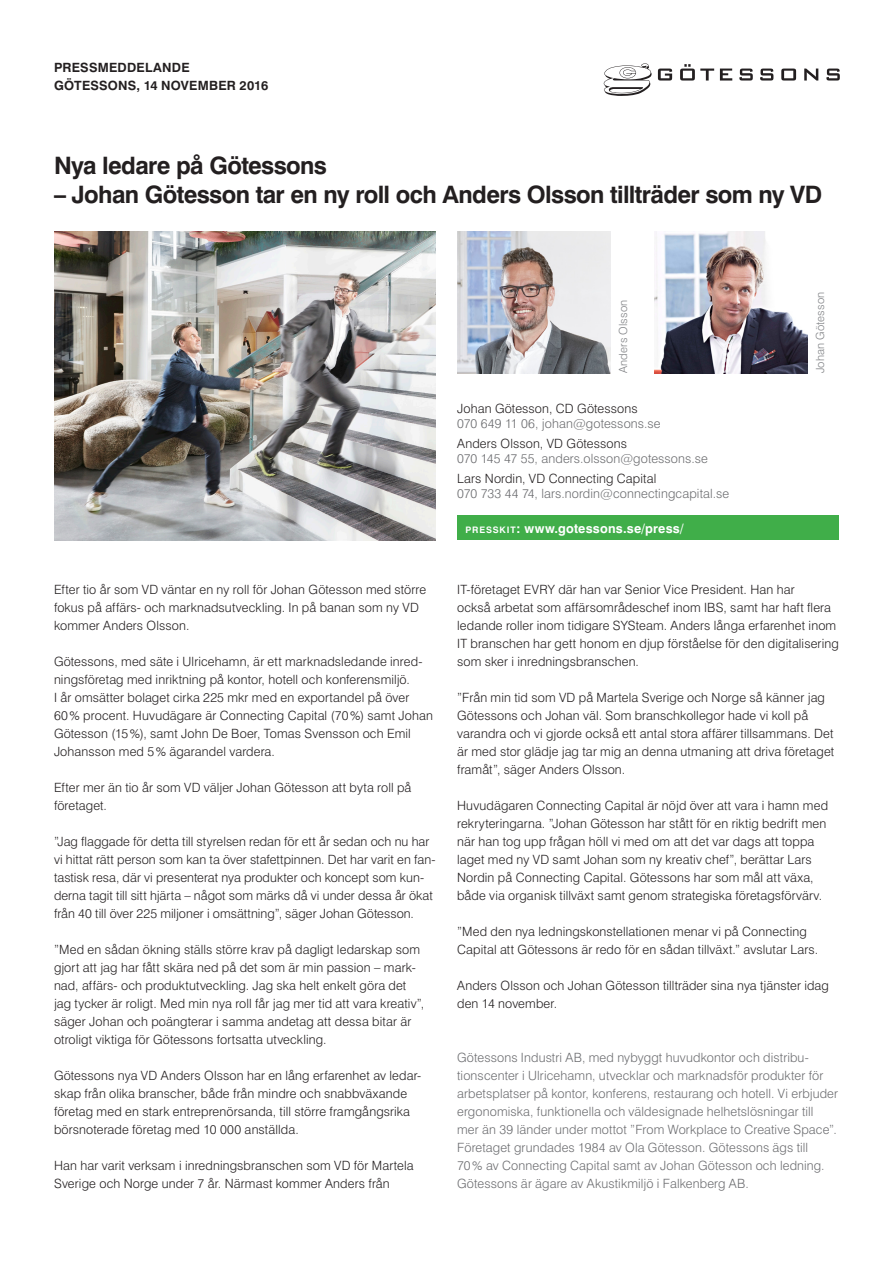
<style>
.page{position:relative;width:893px;height:1263px;background:#fff}
.page>*{position:absolute;margin:0;border:0;box-sizing:border-box;transform-origin:0 0}
.t1{font:700 24px "Swiss 721 BT";letter-spacing:-.025em;color:#231f20}
.t2{font:300 12.75px/18px "Swiss 721 BT";letter-spacing:.01em;color:#231f20}
.t3{font:300 12.75px/18px "Swiss 721 BT";letter-spacing:.01em;color:#6c6d70}
.t4{font:700 12.75px/18px "Swiss 721 BT";letter-spacing:.015em;color:#231f20}
.t5{font:700 12.75px "Swiss 721 BT";letter-spacing:.015em;color:#fff}
.t6{font:300 11.25px "Swiss 721 BT";letter-spacing:.015em;color:#808285}
.s1{font-size:8.85px}
</style>
<div class="page">
<img style="left:54px;top:231px;width:382px;height:309px">
<svg style="left:604px;top:63px;width:48px;height:33px"></svg>
<svg style="left:658px;top:69px;width:14px;height:12px"></svg>
<svg style="left:680px;top:64px;width:34px;height:17px"></svg>
<svg style="left:720px;top:69px;width:12px;height:12px"></svg>
<svg style="left:739px;top:69px;width:14px;height:12px"></svg>
<svg style="left:760px;top:69px;width:13px;height:12px"></svg>
<svg style="left:781px;top:69px;width:15px;height:12px"></svg>
<svg style="left:804px;top:69px;width:14px;height:12px"></svg>
<svg style="left:826px;top:69px;width:14px;height:12px"></svg>
<img style="left:457px;top:231px;width:154px;height:142px">
<div style="left:457px;top:516px;width:382px;height:24px;background:#40ae49"></div>
<img style="left:654px;top:231px;width:154px;height:142px">
<p class="t4" style="left:54px;top:59px;width:137px">PRESSMEDDELANDE<br>Götess</p>
<p class="t4" style="left:108px;top:77px;width:162px">ons, 14 novem ber 2016</p>
<h1 class="t1" style="left:54px;top:151px;width:275px">Nya ledare på Götessons</h1>
<h1 class="t1" style="left:54px;top:180px;width:770px">– Johan Götesson tar en ny roll och Anders Olsson tillträder som ny VD</h1>
<p class="t6" style="left:616px;top:373px;width:75px;rotate:-90deg">Anders Olsson</p>
<p class="t6" style="left:813px;top:373px;width:83px;rotate:-90deg">Johan Götesson</p>
<p class="t2" style="left:54px;top:580px;width:374px">Efter tio år som VD väntar en ny roll för Johan Götesson med större fokus på affärs- och marknadsutveckling. In på banan som ny VD kommer Anders Olsson.</p>
<p class="t2" style="left:54px;top:652px;width:380px">Götessons, med säte i Ulricehamn, är ett marknadsledande inred&shy;ningsföretag med inriktning på kontor, hotell och konferensmiljö.<br>I år omsätter bolaget cirka 225 mkr med en exportandel på över 60% procent. Huvudägare är Connecting Capital (70%) samt Johan Götesson (15%), samt John De Boer, Tomas Svensson och Emil Johansson med 5% ägarandel vardera.</p>
<p class="t2" style="left:54px;top:778px;width:359px">Efter mer än tio år som VD väljer Johan Götesson att byta roll på företaget.</p>
<p class="t2" style="left:54px;top:832px;width:383px">”Jag flaggade för detta till styrelsen redan för ett år sedan och nu har vi hittat rätt person som kan ta över stafettpinnen. Det har varit en fan&shy;tastisk resa, där vi presenterat nya produkter och koncept som kun&shy;derna tagit till sitt hjärta – något som märks då vi under dessa år ökat från 40 till över 225 miljoner i omsättning”, säger Johan Götesson.</p>
<p class="t2" style="left:54px;top:940px;width:372px">”Med en sådan ökning ställs större krav på dagligt ledarskap som gjort att jag har fått skära ned på det som är min passion – mark&shy;nad, affärs- och produktutveckling. Jag ska helt enkelt göra det jag tycker är roligt. Med min nya roll får jag mer tid att vara kreativ”, säger Johan och poängterar i samma andetag att dessa bitar är otroligt viktiga för Götessons fortsatta utveckling.</p>
<p class="t2" style="left:54px;top:1066px;width:369px">Götessons nya VD Anders Olsson har en lång erfarenhet av ledar&shy;skap från olika branscher, både från mindre och snabbväxande företag med en stark entreprenörsanda, till större framgångsrika börsnoterade företag med 10 000 anställda.</p>
<p class="t2" style="left:54px;top:1156px;width:361px">Han har varit verksam i inredningsbranschen som VD för Martela<br>Sverige och Norge under 7 år. Närmast kommer Anders från</p>
<p class="t2" style="left:457px;top:399px;width:182px">Johan Götesson, CD Götessons</p>
<p class="t3" style="left:457px;top:415px;width:205px">070 649 11 06, johan@gotessons.se</p>
<p class="t2" style="left:457px;top:434px;width:171px">Anders Olsson, VD Götessons</p>
<p class="t3" style="left:457px;top:450px;width:252px">070 145 47 55, anders.olsson@gotessons.se</p>
<p class="t2" style="left:457px;top:469px;width:201px">Lars Nordin, VD Connecting Capital</p>
<p class="t3" style="left:457px;top:484px;width:274px">070 733 44 74, lars.nordin@connectingcapital.se</p>
<p class="t5" style="left:466px;top:521px;width:220px"><span class="s1">PRESSKIT</span>: www.gotessons.se/press/</p>
<p class="t2" style="left:457px;top:580px;width:383px">IT-företaget EVRY där han var Senior Vice President. Han har<br>också arbetat som affärsområdeschef inom IBS, samt har haft flera ledande roller inom tidigare SYSteam. Anders långa erfarenhet inom IT branschen har gett honom en djup förståelse för den digitalisering som sker i inredningsbranschen.</p>
<p class="t2" style="left:457px;top:688px;width:379px">”Från min tid som VD på Martela Sverige och Norge så känner jag Götessons och Johan väl. Som branschkollegor hade vi koll på varandra och vi gjorde också ett antal stora affärer tillsammans. Det är med stor glädje jag tar mig an denna utmaning att driva företaget framåt”, säger Anders Olsson.</p>
<p class="t2" style="left:457px;top:796px;width:372px">Huvudägaren Connecting Capital är nöjd över att vara i hamn med rekryteringarna. ”Johan Götesson har stått för en riktig bedrift men när han tog upp frågan höll vi med om att det var dags att toppa laget med ny VD samt Johan som ny kreativ chef”, berättar Lars Nordin på Connecting Capital. Götessons har som mål att växa, både via organisk tillväxt samt genom strategiska företagsförvärv.</p>
<p class="t2" style="left:457px;top:923px;width:362px">”Med den nya ledningskonstellationen menar vi på Connecting<br>Capital att Götessons är redo för en sådan tillväxt.” avslutar Lars.</p>
<p class="t2" style="left:457px;top:977px;width:373px">Anders Olsson och Johan Götesson tillträder sina nya tjänster idag den 14 november.</p>
<p class="t3" style="left:457px;top:1049px;width:382px">Götessons Industri AB, med nybyggt huvudkontor och distribu&shy;tionscenter i Ulricehamn, utvecklar och marknadsför produkter för arbetsplatser på kontor, konferens, restaurang och hotell. Vi erbjuder ergonomiska, funktionella och väldesignade helhetslösningar till mer än 39 länder under mottot ”From Workplace to Creative Space”.<br>Företaget grundades 1984 av Ola Götesson. Götessons ägs till<br>70% av Connecting Capital samt av Johan Götesson och ledning.<br>Götessons är ägare av Akustikmiljö i Falkenberg AB.</p>
</div>
